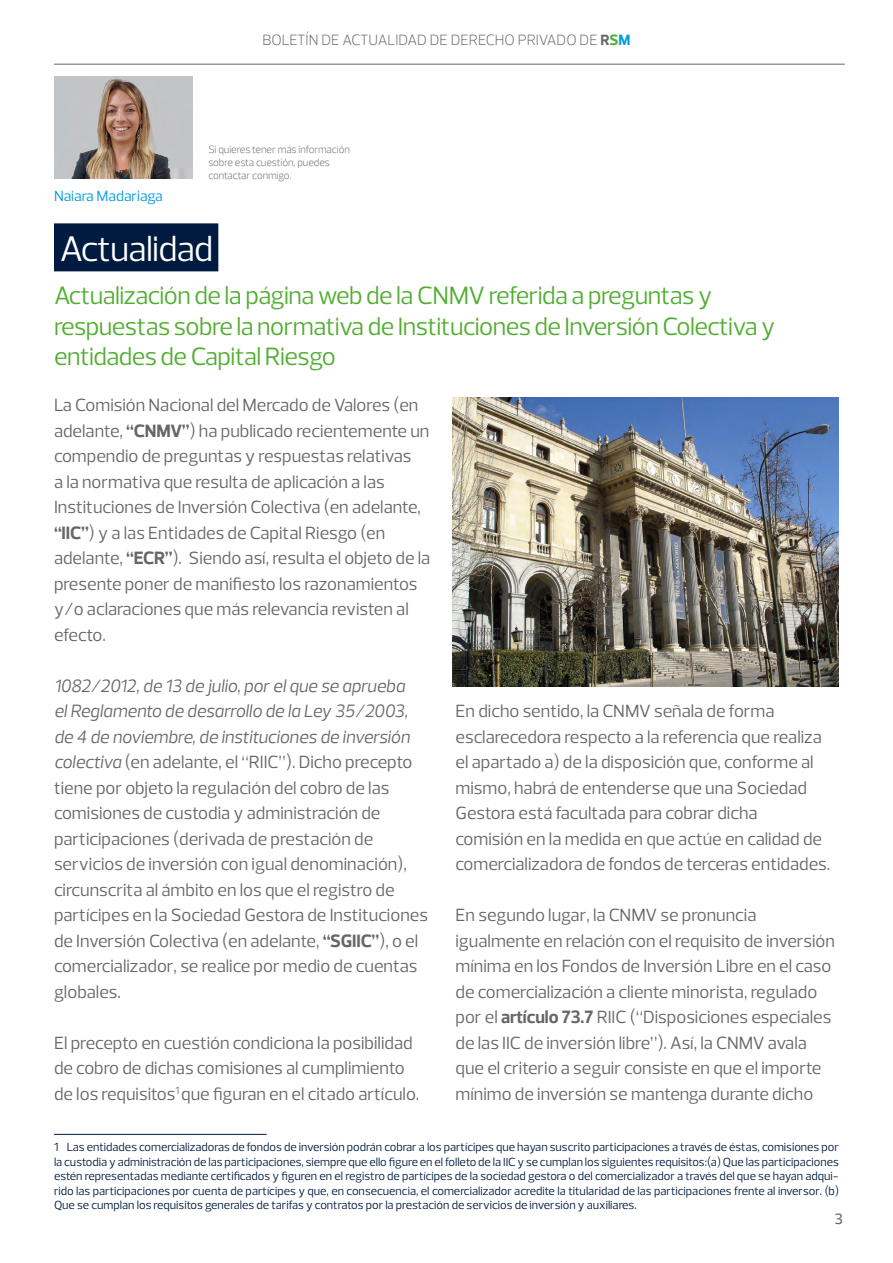
<style>
.page{position:relative;width:893px;height:1263px;background:#fff}
.page>*{position:absolute;margin:0;border:0;box-sizing:border-box;transform-origin:0 0}
.t1{font:36px "Prelo";letter-spacing:-.02em;color:#fff}
.t2{font:25.5px/30.6px "Prelo";letter-spacing:-.02em;color:#52ae32}
.t3{font:18px/25.5px "Prelo";color:#666665}
.t4{font:300 15px "Prelo";letter-spacing:-.01em;color:#666665}
.t5{font:15px "Prelo";color:#009cde}
.t6{font:500 15px "Prelo";color:#666665}
.t7{font:12px/14.4px "Prelo";color:#001b3f;text-align:justify}
.t8{font:300 10.5px/12.6px "Prelo";letter-spacing:-.01em;color:#666665}
.s1{font-weight:700}
.s2{font-weight:700;color:#52ae32}
.s3{font-weight:700;color:#009cde}
.s4{font-style:italic}
</style>
<div class="page">
<hr style="left:54px;top:1134px;width:213px;height:1px;background:#001b3f">
<div style="left:54px;top:223px;width:164px;height:48px;background:#001b3f"></div>
<hr style="left:54px;top:64px;width:791px;height:1px;background:#666665">
<img style="left:54px;top:77px;width:138px;height:102px">
<img style="left:453px;top:397px;width:386px;height:290px">
<p class="t4" style="left:263px;top:32px;width:369px">BOLETÍN DE ACTUALIDAD DE DERECHO PRIVADO DE <span class="s1">R</span><span class="s2">S</span><span class="s3">M</span></p>
<p class="t5" style="left:54px;top:187px;width:110px">Naiara Madariaga</p>
<p class="t8" style="left:208px;top:143px;width:143px">Si quieres tener más información sobre esta cuestión, puedes contactar conmigo.</p>
<h1 class="t1" style="left:60px;top:227px;width:155px">Actualidad</h1>
<h2 class="t2" style="left:54px;top:280px;width:723px">Actualización de la página web de la CNMV referida a preguntas y respuestas sobre la normativa de Instituciones de Inversión Colectiva y entidades de Capital Riesgo</h2>
<p class="t3" style="left:54px;top:392px;width:378px">La Comisión Nacional del Mercado de Valores (en adelante, <span class="s1">“CNMV”</span>) ha publicado recientemente un compendio de preguntas y respuestas relativas<br>a la normativa que resulta de aplicación a las Instituciones de Inversión Colectiva (en adelante, <span class="s1">“IIC”</span>) y a las Entidades de Capital Riesgo (en adelante, <span class="s1">“ECR”</span>). Siendo así, resulta el objeto de la presente poner de manifiesto los razonamientos y/o aclaraciones que más relevancia revisten al efecto.</p>
<p class="t3" style="left:54px;top:673px;width:376px"><span class="s4">1082/2012, de 13 de julio, por el que se aprueba<br>el Reglamento de desarrollo de la Ley 35/2003, de 4 de noviembre, de instituciones de inversión colectiva</span> (en adelante, el “RIIC”). Dicho precepto tiene por objeto la regulación del cobro de las comisiones de custodia y administración de participaciones (derivada de prestación de servicios de inversión con igual denominación), circunscrita al ámbito en los que el registro de partícipes en la Sociedad Gestora de Instituciones de Inversión Colectiva (en adelante, <span class="s1">“SGIIC”</span>), o el comercializador, se realice por medio de cuentas globales.</p>
<p class="t3" style="left:54px;top:1030px;width:367px">El precepto en cuestión condiciona la posibilidad de cobro de dichas comisiones al cumplimiento de los requisitos<sup>1</sup> que figuran en el citado artículo.</p>
<p class="t7" style="left:54px;top:1140px;width:786px">1 Las entidades comercializadoras de fondos de inversión podrán cobrar a los partícipes que hayan suscrito participaciones a través de éstas, comisiones por la custodia y administración de las participaciones, siempre que ello figure en el folleto de la IIC y se cumplan los siguientes requisitos:(a) Que las participaciones estén representadas mediante certificados y figuren en el registro de partícipes de la sociedad gestora o del comercializador a través del que se hayan adqui&shy;rido las participaciones por cuenta de partícipes y que, en consecuencia, el comercializador acredite la titularidad de las participaciones frente al inversor. (b)<br>Que se cumplan los requisitos generales de tarifas y contratos por la prestación de servicios de inversión y auxiliares.</p>
<p class="t3" style="left:455px;top:698px;width:376px">En dicho sentido, la CNMV señala de forma esclarecedora respecto a la referencia que realiza el apartado a) de la disposición que, conforme al mismo, habrá de entenderse que una Sociedad Gestora está facultada para cobrar dicha<br>comisión en la medida en que actúe en calidad de comercializadora de fondos de terceras entidades.</p>
<p class="t3" style="left:455px;top:902px;width:381px">En segundo lugar, la CNMV se pronuncia igualmente en relación con el requisito de inversión mínima en los Fondos de Inversión Libre en el caso de comercialización a cliente minorista, regulado por el <span class="s1">artículo 73.7</span> RIIC (“Disposiciones especiales de las IIC de inversión libre”). Así, la CNMV avala que el criterio a seguir consiste en que el importe mínimo de inversión se mantenga durante dicho</p>
<p class="t6" style="left:835px;top:1211px;width:10px">3</p>
</div>
